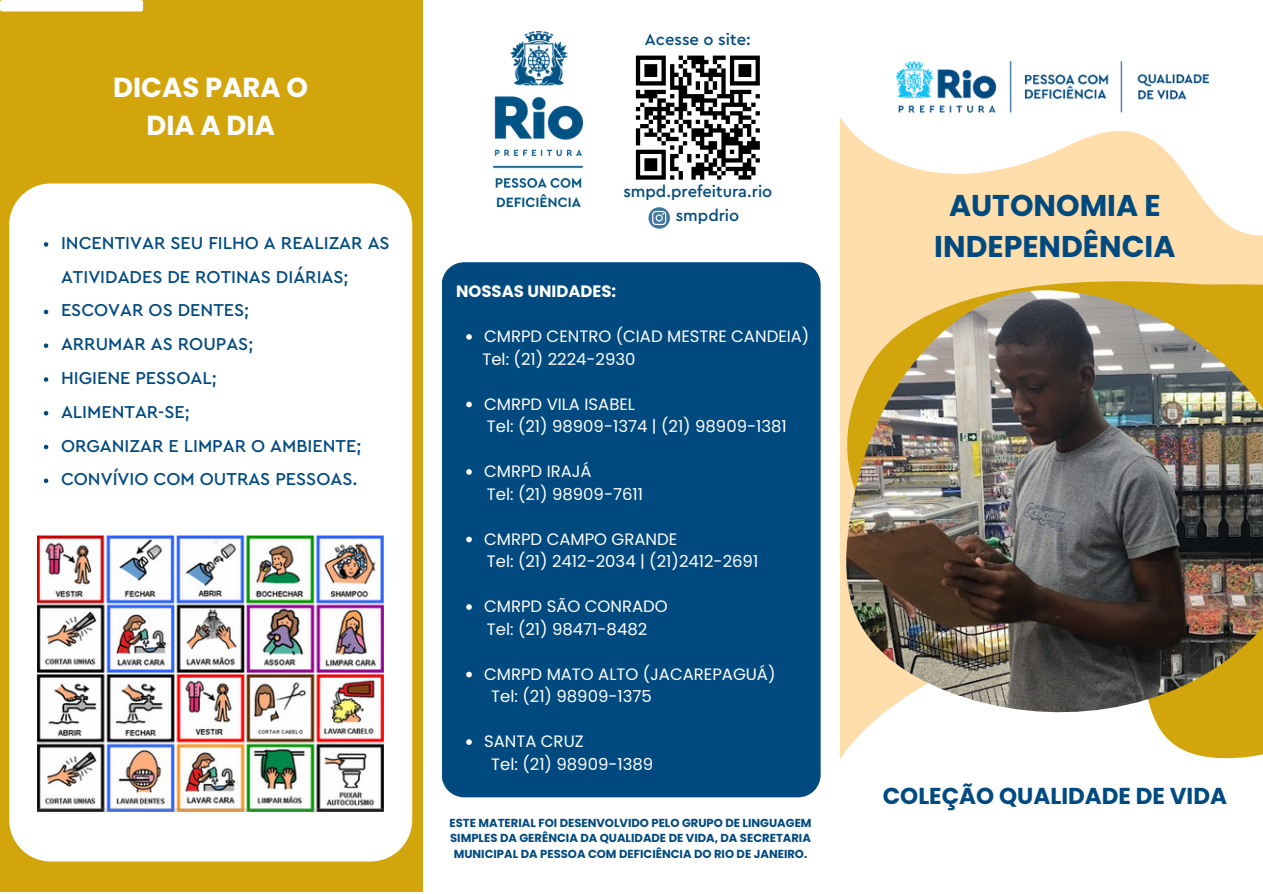
<style>
.page{position:relative;width:1263px;height:894px;background:#fff}
.page>*{position:absolute;margin:0;border:0;box-sizing:border-box;transform-origin:0 0}
.t1{font:700 30px/41.5px "Poppins";color:#004a80;text-align:center}
.t2{font:700 27.45px/38.2px "Poppins";color:#fff;text-align:center}
.t3{font:700 22.95px "Poppins";color:#004a80}
.t4{font:500 18px/33.8px "Cera Pro";color:#004a80}
.t5{font:16.5px "Poppins";color:#fff}
.t6{font:500 16.5px "Cera Pro";color:#004a80}
.t7{font:700 16.5px "Poppins";color:#fff}
.t8{font:700 11.55px/15.5px "Poppins";color:#004a80;text-align:center}
</style>
<div class="page">
<div style="left:0;top:0;width:422px;height:891px;background:#d2a50d"></div>
<div style="left:0;top:0;width:143px;height:11px;background:#fff;border-radius:2px"></div>
<div style="left:442px;top:262px;width:304px;height:535px;background:#004a80"></div>
<svg style="left:746px;top:55px;width:517px;height:743px"></svg>
<img style="left:846px;top:281px;width:417px;height:449px">
<div style="left:9px;top:183px;width:403px;height:678px;background:#fff"></div>
<img style="left:38px;top:535px;width:346px;height:275px">
<svg style="left:44px;top:242px;width:4px;height:4px"></svg>
<svg style="left:44px;top:309px;width:4px;height:5px"></svg>
<svg style="left:44px;top:343px;width:4px;height:5px"></svg>
<svg style="left:44px;top:377px;width:4px;height:4px"></svg>
<svg style="left:44px;top:411px;width:4px;height:4px"></svg>
<svg style="left:44px;top:444px;width:4px;height:5px"></svg>
<svg style="left:44px;top:478px;width:4px;height:5px"></svg>
<svg style="left:466px;top:334px;width:6px;height:5px"></svg>
<svg style="left:466px;top:401px;width:6px;height:6px"></svg>
<svg style="left:466px;top:469px;width:6px;height:5px"></svg>
<svg style="left:466px;top:536px;width:6px;height:6px"></svg>
<svg style="left:466px;top:604px;width:6px;height:5px"></svg>
<svg style="left:466px;top:671px;width:6px;height:6px"></svg>
<svg style="left:466px;top:739px;width:6px;height:5px"></svg>
<svg style="left:648px;top:207px;width:22px;height:21px"></svg>
<svg style="left:636px;top:56px;width:124px;height:123px"></svg>
<img style="left:493px;top:32px;width:89px;height:174px">
<p class="t2" style="left:113px;top:68px;width:196px">DICAS PARA O<br>DIA A DIA</p>
<p class="t4" style="left:61px;top:226px;width:330px">INCENTIVAR SEU FILHO A REALIZAR AS<br>ATIVIDADES DE ROTINAS DIÁRIAS;</p>
<p class="t4" style="left:61px;top:294px;width:190px">ESCOVAR OS DENTES;</p>
<p class="t4" style="left:61px;top:328px;width:194px">ARRUMAR AS ROUPAS;</p>
<p class="t4" style="left:61px;top:361px;width:157px">HIGIENE PESSOAL;</p>
<p class="t4" style="left:61px;top:395px;width:130px">ALIMENTAR-SE;</p>
<p class="t4" style="left:61px;top:429px;width:302px">ORGANIZAR E LIMPAR O AMBIENTE;</p>
<p class="t4" style="left:61px;top:462px;width:298px">CONVÍVIO COM OUTRAS PESSOAS.</p>
<p class="t6" style="left:645px;top:32px;width:107px">Acesse o site:</p>
<p class="t6" style="left:623px;top:184px;width:150px">smpd.prefeitura.rio</p>
<p class="t6" style="left:676px;top:208px;width:65px">smpdrio</p>
<p class="t7" style="left:456px;top:279px;width:162px">NOSSAS UNIDADES:</p>
<p class="t5" style="left:484px;top:324px;width:327px">CMRPD CENTRO (CIAD MESTRE CANDEIA)</p>
<p class="t5" style="left:482px;top:347px;width:155px">Tel: (21) 2224-2930</p>
<p class="t5" style="left:484px;top:392px;width:152px">CMRPD VILA ISABEL</p>
<p class="t5" style="left:487px;top:414px;width:301px">Tel: (21) 98909-1374 | (21) 98909-1381</p>
<p class="t5" style="left:484px;top:459px;width:109px">CMRPD IRAJÁ</p>
<p class="t5" style="left:487px;top:482px;width:158px">Tel: (21) 98909-7611</p>
<p class="t5" style="left:484px;top:527px;width:195px">CMRPD CAMPO GRANDE</p>
<p class="t5" style="left:487px;top:549px;width:273px">Tel: (21) 2412-2034 | (21)2412-2691</p>
<p class="t5" style="left:484px;top:594px;width:185px">CMRPD SÃO CONRADO</p>
<p class="t5" style="left:487px;top:617px;width:162px">Tel: (21) 98471-8482</p>
<p class="t5" style="left:484px;top:662px;width:293px">CMRPD MATO ALTO (JACAREPAGUÁ)</p>
<p class="t5" style="left:491px;top:684px;width:162px">Tel: (21) 98909-1375</p>
<p class="t5" style="left:484px;top:729px;width:101px">SANTA CRUZ</p>
<p class="t5" style="left:491px;top:752px;width:163px">Tel: (21) 98909-1389</p>
<p class="t8" style="left:449px;top:814px;width:364px">ESTE MATERIAL FOI DESENVOLVIDO PELO GRUPO DE LINGUAGEM<br>SIMPLES DA GERÊNCIA DA QUALIDADE DE VIDA, DA SECRETARIA<br>MUNICIPAL DA PESSOA COM DEFICIÊNCIA DO RIO DE JANEIRO.</p>
<p class="t1" style="left:934px;top:184px;width:243px">AUTONOMIA E<br>INDEPENDÊNCIA</p>
<p class="t3" style="left:883px;top:779px;width:346px">COLEÇÃO QUALIDADE DE VIDA</p>
</div>
